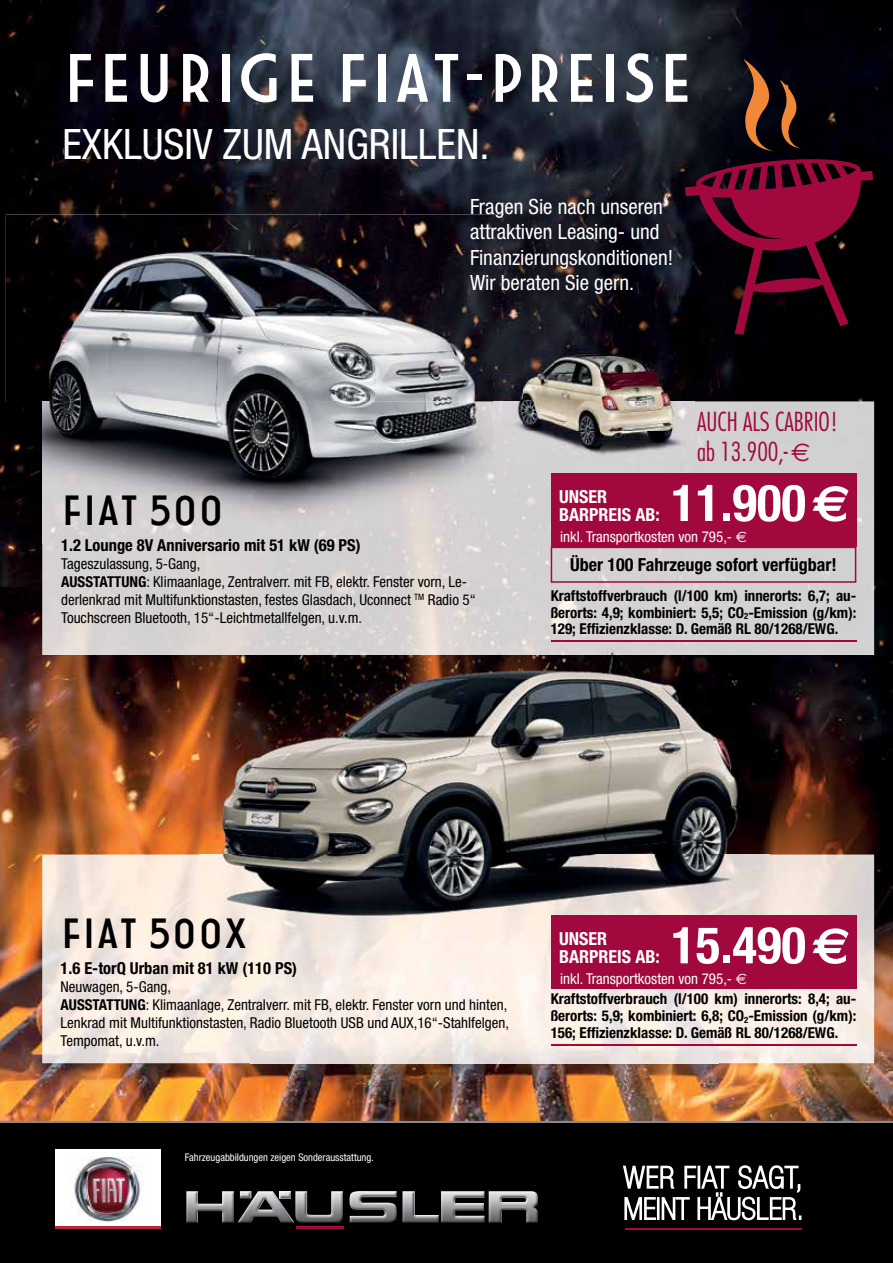
<style>
.page{position:relative;width:893px;height:1263px;background:#fff}
.page>*{position:absolute;margin:0;border:0;box-sizing:border-box;transform-origin:0 0}
.t1{font:73.5px "FIATADVERT01 A";color:#fff}
.t2{font:700 condensed 51px "Helvetica Neue";color:#fff}
.t3{font:45px "FIATADVERT01 A";color:#000}
.t4{font:condensed 42px "Helvetica Neue";color:#fff}
.t5{font:300 condensed 25.5px/30px "Futura";color:#a1083d}
.t6{font:condensed 21px/25.5px "Helvetica Neue";color:#fff}
.t7{font:700 condensed 18px "Helvetica Neue";color:#000}
.t8{font:700 condensed 18px/18px "Helvetica Neue";color:#fff}
.t9{font:700 condensed 16.5px "Helvetica Neue";color:#000}
.t10{font:condensed 15px/18px "Helvetica Neue";color:#000}
.t11{font:700 condensed 15px/16.8px "Helvetica Neue";color:#000;text-align:justify}
.t12{font:condensed 15px "Helvetica Neue";color:#fff}
.t13{font:condensed 10.5px "Helvetica Neue";color:#fff}
.s1{font-family:"Euro Sans";font-weight:400;font-stretch:normal}
.s2{font-weight:700}
.s3{font-family:"Euro Sans";font-stretch:normal}
</style>
<div class="page">
<img style="left:0;top:0;width:893px;height:1121px">
<img style="left:43px;top:855px;width:207px;height:208px">
<img style="left:719px;top:855px;width:155px;height:208px">
<img style="left:250px;top:948px;width:469px;height:115px">
<div style="left:666px;top:402px;width:208px;height:253px;background:#d1d1d1"></div>
<div style="left:510px;top:461px;width:156px;height:185px;background:#d5d2d3"></div>
<img style="left:43px;top:543px;width:259px;height:112px">
<img style="left:302px;top:543px;width:208px;height:103px">
<div style="left:0;top:1123px;width:893px;height:140px;background:#000"></div>
<img style="left:186px;top:1191px;width:48px;height:31px">
<img style="left:238px;top:1191px;width:105px;height:31px">
<img style="left:349px;top:1191px;width:48px;height:31px">
<img style="left:402px;top:1191px;width:37px;height:31px">
<img style="left:441px;top:1191px;width:44px;height:31px">
<svg style="left:279px;top:1191px;width:12px;height:7px"></svg>
<img style="left:489px;top:1191px;width:49px;height:31px">
<hr style="left:296px;top:1226px;width:48px;height:3px;background:#a1083d">
<div style="left:55px;top:1149px;width:105px;height:78px;background:#fff"></div>
<hr style="left:55px;top:1225px;width:105px;height:3px;background:#b82937">
<img style="left:74px;top:1157px;width:69px;height:64px">
<svg style="left:623px;top:1165px;width:178px;height:55px"></svg>
<hr style="left:625px;top:1228px;width:176px;height:1px;background:#a1083d">
<hr style="left:0;top:1121px;width:893px;height:2px;background:#8a8a8d">
<img style="left:199px;top:646px;width:570px;height:302px">
<img style="left:6px;top:214px;width:498px;height:188px">
<img style="left:504px;top:214px;width:50px;height:132px">
<img style="left:6px;top:402px;width:497px;height:141px">
<div style="left:503px;top:461px;width:51px;height:82px;background:#d2d1d2"></div>
<img style="left:494px;top:346px;width:200px;height:115px">
<div style="left:551px;top:473px;width:305px;height:74px;background:#a1083d"></div>
<hr style="left:551px;top:640px;width:305px;height:2px;background:#a1083d">
<svg style="left:551px;top:547px;width:305px;height:36px;background:#cfc1c5"></svg>
<div style="left:551px;top:915px;width:305px;height:74px;background:#a1083d"></div>
<hr style="left:551px;top:1044px;width:305px;height:2px;background:#a1083d">
<svg style="left:685px;top:59px;width:188px;height:276px;background:#2f0917"></svg>
<h1 class="t1" style="left:62px;top:42px;width:632px">FEURIGE FIAT-PREISE</h1>
<h3 class="t4" style="left:62px;top:120px;width:428px">EXKLUSIV ZUM ANGRILLEN.</h3>
<h3 class="t6" style="left:470px;top:193px;width:205px">Fragen Sie nach unseren attraktiven Leasing- und<br>Finanzierungskonditionen!<br>Wir beraten Sie gern.</h3>
<h3 class="t5" style="left:697px;top:407px;width:143px">AUCH ALS CABRIO! ab 13.900,- <span class="s1">€</span></h3>
<h3 class="t3" style="left:61px;top:488px;width:165px">FIAT 500</h3>
<p class="t9" style="left:61px;top:535px;width:301px">1.2 Lounge 8V Anniversario mit 51 kW (69 PS)</p>
<p class="t10" style="left:61px;top:554px;width:416px">Tageszulassung, 5-Gang,<br><span class="s2">AUSSTATTUNG</span>: Klimaanlage, Zentralverr. mit FB, elektr. Fenster vorn, Le&shy;derlenkrad mit Multifunktionstasten, festes Glasdach, Uconnect <sup>TM</sup> Radio 5“ Touchscreen Bluetooth, 15“-Leichtmetallfelgen, u.v.m.</p>
<p class="t8" style="left:559px;top:487px;width:102px">UNSER<br>BARPREIS AB:</p>
<h2 class="t2" style="left:671px;top:472px;width:181px">11.900 <span class="s3">€</span></h2>
<p class="t12" style="left:560px;top:528px;width:188px">inkl. Transportkosten von 795,- <span class="s3">€</span></p>
<p class="t7" style="left:570px;top:554px;width:268px">Über 100 Fahrzeuge sofort verfügbar!</p>
<p class="t11" style="left:551px;top:587px;width:307px">Kraftstoffverbrauch (l/100 km) innerorts: 6,7; au&shy;ßerorts: 4,9; kombiniert: 5,5; CO<sub>2</sub>-Emission (g/km):<br>129; Effizienzklasse: D. Gemäß RL 80/1268/EWG.</p>
<h3 class="t3" style="left:61px;top:911px;width:188px">FIAT 500X</h3>
<p class="t9" style="left:61px;top:958px;width:238px">1.6 E-torQ Urban mit 81 kW (110 PS)</p>
<p class="t10" style="left:61px;top:978px;width:450px">Neuwagen, 5-Gang,<br><span class="s2">AUSSTATTUNG</span>: Klimaanlage, Zentralverr. mit FB, elektr. Fenster vorn und hinten, Lenkrad mit Multifunktionstasten, Radio Bluetooth USB und AUX,16“-Stahlfelgen, Tempomat, u.v.m.</p>
<p class="t13" style="left:185px;top:1151px;width:190px">Fahrzeugabbildungen zeigen Sonderausstattung.</p>
<p class="t8" style="left:559px;top:929px;width:102px">UNSER<br>BARPREIS AB:</p>
<h2 class="t2" style="left:671px;top:914px;width:181px">15.490 <span class="s3">€</span></h2>
<p class="t12" style="left:560px;top:970px;width:188px">inkl. Transportkosten von 795,- <span class="s3">€</span></p>
<p class="t11" style="left:551px;top:990px;width:307px">Kraftstoffverbrauch (l/100 km) innerorts: 8,4; au&shy;ßerorts: 5,9; kombiniert: 6,8; CO<sub>2</sub>-Emission (g/km):<br>156; Effizienzklasse: D. Gemäß RL 80/1268/EWG.</p>
</div>
